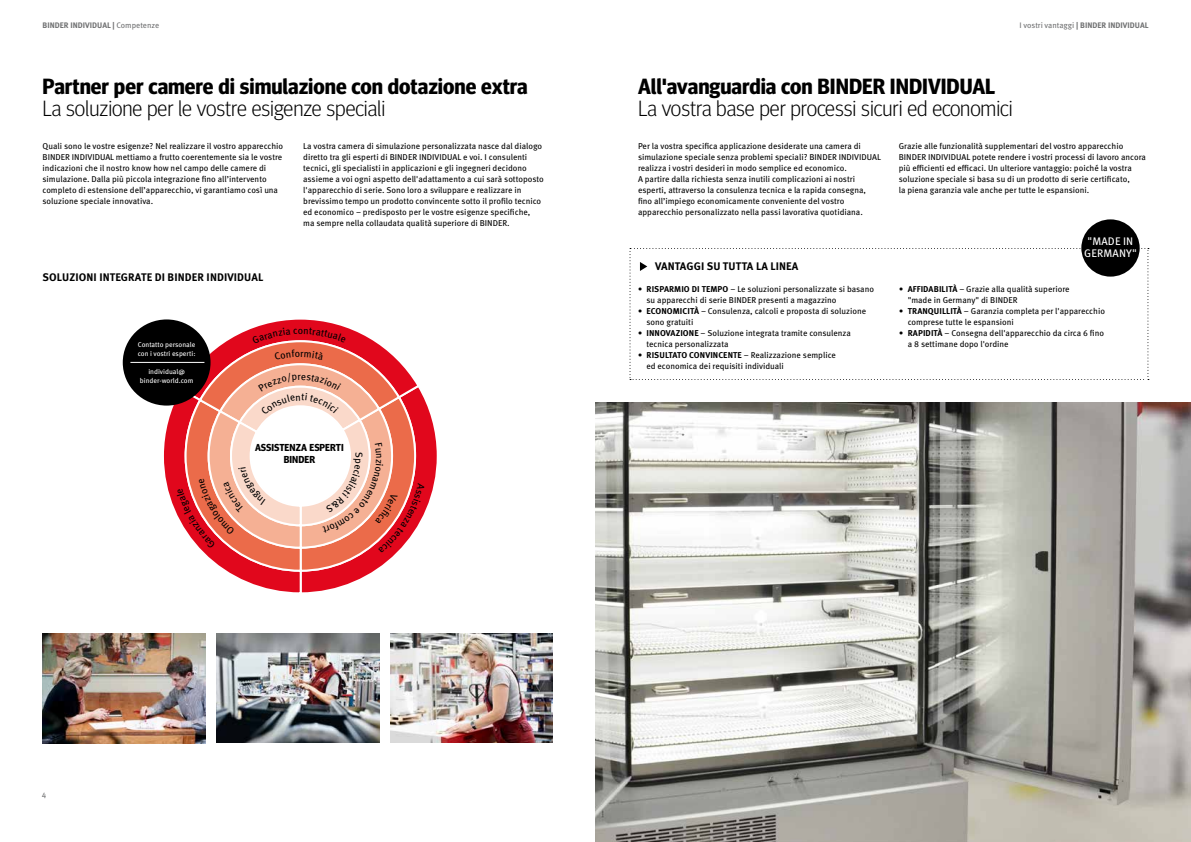
<style>
.page{position:relative;width:1191px;height:842px;background:#fff}
.page>*{position:absolute;margin:0;border:0;box-sizing:border-box;transform-origin:0 0}
.t1{font:700 22px "Meta Headline OT";color:#000}
.t2{font:300 22px "Meta Headline OT";color:#000}
.t3{font:700 11px "Meta OT";letter-spacing:.01em;color:#000}
.t4{font:11px/12.5px "Meta OT";color:#fff}
.t5{font:700 10.1px/12.8px "Meta Headline OT";letter-spacing:.01em;color:#000;text-align:center}
.t6{font:10px "Meta OT";color:#000}
.t7{font:8.5px/11px "Meta OT";color:#000}
.t8{font:700 8.5px "Meta OT";letter-spacing:.01em;color:#000}
.t9{font:700 8px "Meta OT";color:#707172}
.t10{font:8px "Meta OT";color:#707172}
.t11{font:7px/9px "Meta OT";color:#fff}
.s1{font-weight:400}
.s2{font-weight:700}
</style>
<div class="page">
<img style="left:595px;top:402px;width:596px;height:440px">
<svg style="left:629px;top:248px;width:520px;height:132px"></svg>
<div style="left:1081px;top:219px;width:58px;height:58px;background:#000;border-radius:50%"></div>
<img style="left:390px;top:634px;width:163px;height:108px">
<img style="left:216px;top:634px;width:163px;height:108px">
<img style="left:43px;top:633px;width:162px;height:111px">
<div style="left:123px;top:319px;width:87px;height:87px;background:#000;border-radius:50%"></div>
<hr style="left:130px;top:362px;width:74px;height:1px;background:#fff">
<svg style="left:161px;top:319px;width:276px;height:274px"></svg>
<p class="t9" style="left:43px;top:21px;width:118px">BINDER INDIVIDUAL | <span class="s1">Competenze</span></p>
<p class="t9" style="left:1019px;top:21px;width:130px"><span class="s1">I vostri vantaggi</span> | BINDER INDIVIDUAL</p>
<h1 class="t1" style="left:43px;top:74px;width:486px">Partner per camere di simulazione con dotazione extra</h1>
<h1 class="t2" style="left:43px;top:95px;width:344px">La soluzione per le vostre esigenze speciali</h1>
<h1 class="t1" style="left:638px;top:74px;width:358px">All'avanguardia con BINDER INDIVIDUAL</h1>
<h1 class="t2" style="left:638px;top:95px;width:376px">La vostra base per processi sicuri ed economici</h1>
<p class="t7" style="left:43px;top:141px;width:242px">Quali sono le vostre esigenze? Nel realizzare il vostro apparecchio BINDER INDIVIDUAL mettiamo a frutto coerentemente sia le vostre indicazioni che il nostro know how nel campo delle camere di simulazione. Dalla più piccola integrazione fino all’intervento completo di estensione dell’apparecchio, vi garantiamo così una soluzione speciale innovativa.</p>
<p class="t7" style="left:303px;top:141px;width:242px">La vostra camera di simulazione personalizzata nasce dal dialogo diretto tra gli esperti di BINDER INDIVIDUAL e voi. I consulenti tecnici, gli specialisti in applicazioni e gli ingegneri decidono assieme a voi ogni aspetto dell'adattamento a cui sarà sottoposto l'apparecchio di serie. Sono loro a sviluppare e realizzare in brevissimo tempo un prodotto convincente sotto il profilo tecnico ed economico – predisposto per le vostre esigenze specifiche,<br>ma sempre nella collaudata qualità superiore di BINDER.</p>
<p class="t7" style="left:638px;top:141px;width:244px">Per la vostra specifica applicazione desiderate una camera di simulazione speciale senza problemi speciali? BINDER INDIVIDUAL realizza i vostri desideri in modo semplice ed economico.<br>A partire dalla richiesta senza inutili complicazioni ai nostri esperti, attraverso la consulenza tecnica e la rapida consegna, fino all’impiego economicamente conveniente del vostro apparecchio personalizzato nella passi lavorativa quotidiana.</p>
<p class="t7" style="left:898px;top:141px;width:249px">Grazie alle funzionalità supplementari del vostro apparecchio BINDER INDIVIDUAL potete rendere i vostri processi di lavoro ancora più efficienti ed efficaci. Un ulteriore vantaggio: poiché la vostra soluzione speciale si basa su di un prodotto di serie certificato,<br>la piena garanzia vale anche per tutte le espansioni.</p>
<p class="t3" style="left:43px;top:271px;width:222px">SOLUZIONI INTEGRATE DI BINDER INDIVIDUAL</p>
<p class="t11" style="left:138px;top:340px;width:59px">Contatto personale con i vostri esperti:</p>
<p class="t11" style="left:140px;top:367px;width:55px;text-align:center">individual@ binder-world.com</p>
<p class="t6" style="left:298px;top:324px;width:7px">o</p>
<p class="t6" style="left:300px;top:347px;width:5px">r</p>
<p class="t10" style="left:42px;top:791px;width:6px">4</p>
<p class="t5" style="left:255px;top:441px;width:90px">ASSISTENZA ESPERTI<br>BINDER</p>
<p class="t3" style="left:655px;top:260px;width:122px">VANTAGGI SU TUTTA LA LINEA</p>
<p class="t7" style="left:646px;top:284px;width:229px;text-indent:-8px"><span class="s2">• RISPARMIO DI TEMPO</span> – Le soluzioni personalizzate si basano su apparecchi di serie BINDER presenti a magazzino</p>
<p class="t7" style="left:646px;top:306px;width:221px;text-indent:-8px"><span class="s2">• ECONOMICITÀ</span> – Consulenza, calcoli e proposta di soluzione sono gratuiti</p>
<p class="t7" style="left:646px;top:328px;width:206px;text-indent:-8px"><span class="s2">• INNOVAZIONE</span> – Soluzione integrata tramite consulenza tecnica personalizzata</p>
<p class="t8" style="left:638px;top:350px;width:68px">• RISULTATO CONVIN</p>
<p class="t7" style="left:646px;top:350px;width:191px;text-indent:72px"><span class="s2">CENTE</span> – Realizzazione semplice ed economica dei requisiti individuali</p>
<p class="t4" style="left:1087px;top:235px;width:13px">"Made</p>
<p class="t4" style="left:1084px;top:235px;width:54px;text-indent:39px">in<br>Germany"</p>
<p class="t7" style="left:907px;top:284px;width:163px;text-indent:41px"><span class="s2">TÀ</span> – Grazie alla qualità superiore "made in Germany" di BINDER</p>
<p class="t8" style="left:899px;top:306px;width:15px">• TRAN</p>
<p class="t8" style="left:928px;top:306px;width:11px">QUILLI</p>
<p class="t8" style="left:899px;top:284px;width:27px">• AFFIDABILI</p>
<p class="t7" style="left:907px;top:306px;width:199px;text-indent:45px"><span class="s2">TÀ</span> – Garanzia completa per l'apparecchio comprese tutte le espansioni</p>
<p class="t7" style="left:907px;top:328px;width:198px;text-indent:-8px"><span class="s2">• RAPIDITÀ</span> – Consegna dell'apparecchio da circa 6 fino a 8 settimane dopo l'ordine</p>
</div>
